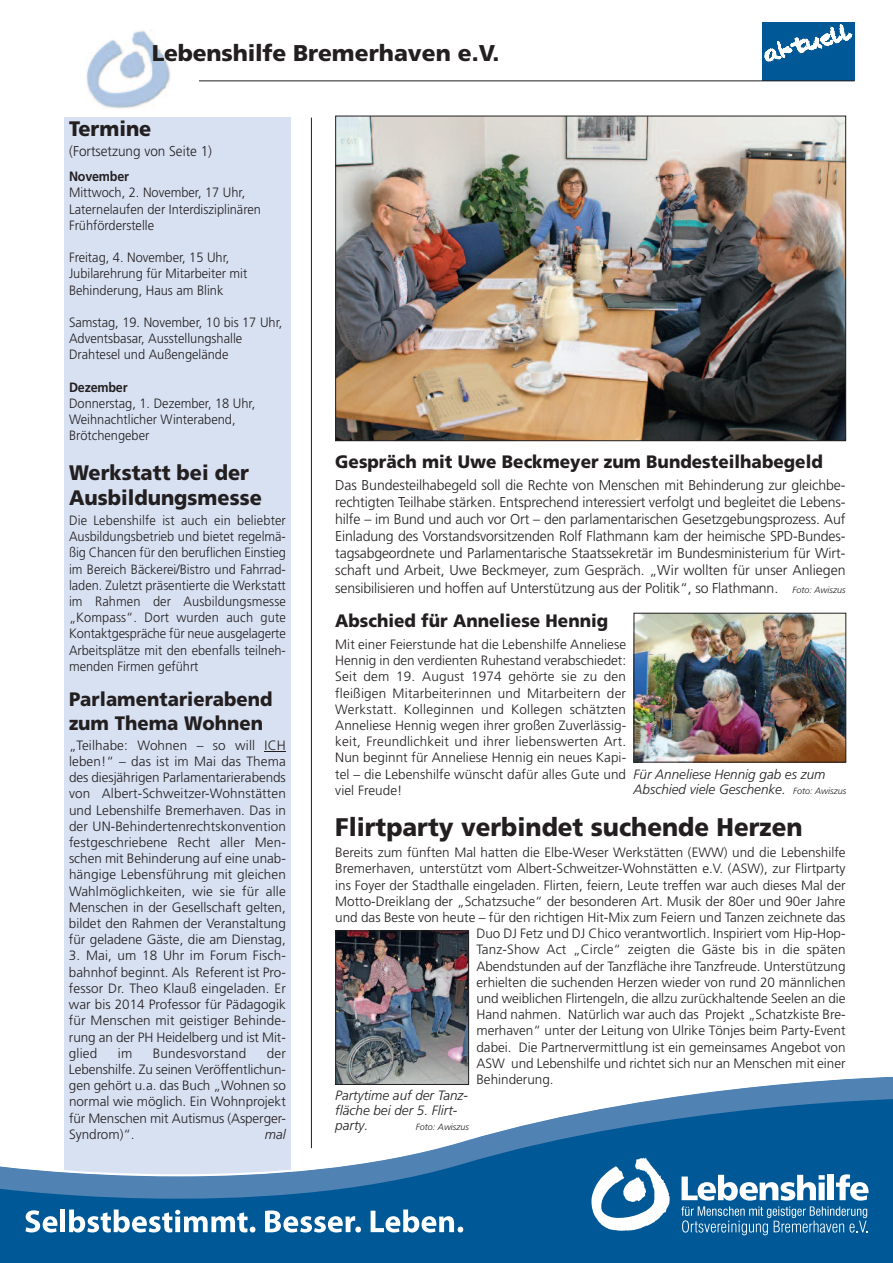
<style>
.page{position:relative;width:893px;height:1263px;background:#fff}
.page>*{position:absolute;margin:0;border:0;box-sizing:border-box;transform-origin:0 0}
.t1{font:900 25.5px "Frutiger";color:#231f20;scale:.95 1}
.t2{font:900 22.8px "Frutiger";letter-spacing:-.01em;color:#231f20}
.t3{font:900 21px/25.2px "Frutiger";color:#231f20;scale:.95 1}
.t4{font:900 19.5px/24.5px "Frutiger";color:#231f20;scale:.95 1}
.t5{font:900 18px "Frutiger";color:#231f20;scale:.95 1}
.t6{font:300 14.25px/17.1px "Frutiger";letter-spacing:-.01em;color:#231f20;text-align:justify}
.t7{font:300 14.25px "Frutiger";letter-spacing:-.01em;color:#231f20;scale:.95 1}
.t8{font:300 13.5px/16.2px "Frutiger";color:#231f20;text-align:justify}
.t9{font:300 13.5px/16.2px "Frutiger";color:#231f20;scale:.95 1}
.t10{font:italic 300 13.5px/15px "Frutiger";color:#231f20}
.t11{font:700 13.5px "Frutiger";letter-spacing:-.015em;color:#231f20;scale:.93 1}
.t12{font:italic 300 9px "Frutiger";color:#231f20}
.s1{font-style:italic;font-size:9px}
.s2{font-size:9px}
.s3{font-size:14.25px}
</style>
<div class="page">
<div style="left:762px;top:22px;width:92px;height:59px;background:#005996"></div>
<svg style="left:764px;top:24px;width:89px;height:38px"></svg>
<div style="left:64px;top:118px;width:227px;height:1060px;background:#d8e1f2"></div>
<img style="left:86px;top:30px;width:84px;height:79px">
<hr style="left:199px;top:80px;width:656px;height:1px;background:#231f20">
<svg style="left:0;top:1176px;width:893px;height:87px;background:#0b5e9a"></svg>
<svg style="left:0;top:1074px;width:893px;height:102px"></svg>
<hr style="left:311px;top:118px;width:1px;height:1030px;background:#231f20">
<svg style="left:25px;top:1210px;width:32px;height:22px"></svg>
<div style="left:60px;top:1209px;width:5px;height:23px;background:#fff"></div>
<svg style="left:69px;top:1209px;width:186px;height:23px"></svg>
<svg style="left:265px;top:1210px;width:96px;height:22px"></svg>
<svg style="left:371px;top:1209px;width:92px;height:23px"></svg>
<svg style="left:591px;top:1157px;width:79px;height:74px"></svg>
<svg style="left:681px;top:1175px;width:144px;height:25px"></svg>
<div style="left:828px;top:1175px;width:6px;height:25px;background:#fff"></div>
<svg style="left:836px;top:1174px;width:32px;height:26px"></svg>
<svg style="left:681px;top:1206px;width:187px;height:29px;background:#3179aa"></svg>
<svg style="left:265px;top:751px;width:21px;height:1px"></svg>
<img style="left:337px;top:932px;width:130px;height:151px">
<div style="left:335px;top:930px;width:134px;height:155px;border:1px solid #231f20"></div>
<img style="left:337px;top:118px;width:507px;height:321px">
<div style="left:335px;top:116px;width:511px;height:325px;border:1px solid #231f20"></div>
<img style="left:636px;top:615px;width:208px;height:145px">
<div style="left:634px;top:613px;width:212px;height:149px;border:1px solid #231f20"></div>
<h2 class="t2" style="left:152px;top:44px;width:349px">Lebenshilfe Bremerhaven e.V.</h2>
<h3 class="t3" style="left:69px;top:117px;width:88px">Termine</h3>
<p class="t7" style="left:69px;top:145px;width:152px">(Fortsetzung von Seite 1)</p>
<p class="t11" style="left:69px;top:171px;width:66px">November</p>
<p class="t9" style="left:69px;top:186px;width:204px">Mittwoch, 2. November, 17 Uhr,<br>Laternelaufen der Interdisziplinären<br>Frühförderstelle</p>
<p class="t9" style="left:69px;top:250px;width:189px">Freitag, 4. November, 15 Uhr,<br>Jubilarehrung für Mitarbeiter mit<br>Behinderung, Haus am Blink</p>
<p class="t9" style="left:69px;top:315px;width:226px">Samstag, 19. November, 10 bis 17 Uhr,<br>Adventsbasar, Ausstellungshalle<br>Drahtesel und Außengelände</p>
<p class="t11" style="left:69px;top:382px;width:65px">Dezember</p>
<p class="t9" style="left:69px;top:396px;width:198px">Donnerstag, 1. Dezember, 18 Uhr,<br>Weihnachtlicher Winterabend,<br>Brötchengeber</p>
<h3 class="t3" style="left:69px;top:462px;width:204px">Werkstatt bei der<br>Ausbildungsmesse</h3>
<p class="t9" style="left:69px;top:513px;width:230px;text-align:justify">Die Lebenshilfe ist auch ein beliebter Ausbildungsbetrieb und bietet regelmä&shy;ßig Chancen für den beruflichen Einstieg im Bereich Bäckerei/Bistro und Fahrrad&shy;laden. Zuletzt präsentierte die Werkstatt im Rahmen der Ausbildungsmesse „Kompass“. Dort wurden auch gute Kontaktgespräche für neue ausgelagerte Arbeitsplätze mit den ebenfalls teilneh&shy;menden Firmen geführt</p>
<h3 class="t4" style="left:69px;top:688px;width:216px">Parlamentarierabend zum Thema Wohnen</h3>
<p class="t8" style="left:69px;top:738px;width:218px">„Teilhabe: Wohnen – so will ICH leben!“ – das ist im Mai das Thema des diesjährigen Parlamentarierabends von Albert-Schweitzer-Wohnstätten und Lebenshilfe Bremerhaven. Das in der UN-Behindertenrechtskonvention festgeschriebene Recht aller Men&shy;schen mit Behinderung auf eine unab&shy;hängige Lebensführung mit gleichen Wahlmöglichkeiten, wie sie für alle Menschen in der Gesellschaft gelten, bildet den Rahmen der Veranstaltung für geladene Gäste, die am Dienstag,</p>
<p class="t8" style="left:69px;top:949px;width:218px">3. Mai, um 18 Uhr im Forum Fisch&shy;bahnhof beginnt. Als Referent ist Pro&shy;fessor Dr. Theo Klauß eingeladen. Er war bis 2014 Professor für Pädagogik für Menschen mit geistiger Behinde&shy;rung an der PH Heidelberg und ist Mit&shy;glied</p>
<p class="t8" style="left:69px;top:1046px;width:218px;text-indent:198px">der Lebenshilfe. Zu seinen Veröffentlichun&shy;gen gehört u.a. das Buch „Wohnen so normal wie möglich. Ein Wohnprojekt für Menschen mit Autismus (Asperger-Syndrom)“.</p>
<p class="t8" style="left:118px;top:1046px;width:16px">im</p>
<p class="t8" style="left:153px;top:1046px;width:95px">Bundesvorstand</p>
<p class="t10" style="left:265px;top:1127px;width:22px">mal</p>
<h3 class="t5" style="left:335px;top:454px;width:515px">Gespräch mit Uwe Beckmeyer zum Bundesteilhabegeld</h3>
<p class="t6" style="left:335px;top:477px;width:512px">Das Bundesteilhabegeld soll die Rechte von Menschen mit Behinderung zur gleichbe&shy;rechtigten Teilhabe stärken. Entsprechend interessiert verfolgt und begleitet die Lebens&shy;hilfe – im Bund und auch vor Ort – den parlamentarischen Gesetzgebungsprozess. Auf Einladung des Vorstandsvorsitzenden Rolf Flathmann kam der heimische SPD-Bundes&shy;tagsabgeordnete und Parlamentarische Staatssekretär im Bundesministerium für Wirt&shy;schaft und Arbeit, Uwe Beckmeyer, zum Gespräch. „Wir wollten für unser Anliegen sensibilisieren und hoffen auf Unterstützung aus der Politik“, so Flathmann. <span class="s1">Foto: Awiszus</span></p>
<h3 class="t5" style="left:335px;top:614px;width:289px">Abschied für Anneliese Hennig</h3>
<p class="t8" style="left:335px;top:637px;width:292px">Mit einer Feierstunde hat die Lebenshilfe Anneliese Hennig in den verdienten Ruhestand verabschiedet:<br>Seit dem 19. August 1974 gehörte sie zu den fleißigen Mitarbeiterinnen und Mitarbeitern der Werkstatt. Kolleginnen und Kollegen schätzten Anneliese Hennig wegen ihrer großen Zuverlässig&shy;keit, Freundlichkeit und ihrer liebenswerten Art.<br>Nun beginnt für Anneliese Hennig ein neues Kapi&shy;tel – die Lebenshilfe wünscht dafür alles Gute und viel Freude!</p>
<p class="t10" style="left:634px;top:768px;width:214px">Für Anneliese Hennig gab es zum<br>Abschied viele Geschenke. <span class="s2">Foto: Awiszus</span></p>
<h1 class="t1" style="left:335px;top:816px;width:493px">Flirtparty verbindet suchende Herzen</h1>
<p class="t8" style="left:335px;top:845px;width:512px">Bereits zum fünften Mal hatten die Elbe-Weser Werkstätten (EWW) und die Lebenshilfe</p>
<p class="t8" style="left:335px;top:862px;width:512px">Bremerhaven, unterstützt vom Albert-Schweitzer-Wohnstätten e.V. (ASW), zur Flirtparty</p>
<p class="t8" style="left:335px;top:878px;width:512px">ins Foyer der Stadthalle eingeladen. Flirten, feiern, Leute treffen war auch dieses Mal der</p>
<p class="t8" style="left:335px;top:894px;width:512px">Motto-Dreiklang der „Schatzsuche“ der besonderen Art. Musik der 80er und 90er Jahre</p>
<p class="t8" style="left:335px;top:910px;width:512px">und das Beste von heute – für den richtigen Hit-Mix zum Feiern und Tanzen zeichnete das</p>
<p class="t8" style="left:476px;top:926px;width:371px">Duo DJ Fetz und DJ Chico verantwortlich. Inspiriert vom Hip-Hop-</p>
<p class="t8" style="left:476px;top:943px;width:371px">Tanz-Show Act „Circle“ zeigten die Gäste bis in die späten</p>
<p class="t8" style="left:476px;top:959px;width:371px">Abendstunden auf der Tanzfläche ihre Tanzfreude. Unterstützung</p>
<p class="t8" style="left:476px;top:975px;width:371px">erhielten die suchenden Herzen wieder von rund 20 männlichen</p>
<p class="t8" style="left:476px;top:991px;width:371px">und weiblichen Flirtengeln, die allzu zurückhaltende Seelen an die</p>
<p class="t8" style="left:476px;top:1007px;width:371px">Hand nahmen. Natürlich war auch das Projekt „Schatzkiste Bre-</p>
<p class="t8" style="left:476px;top:1024px;width:371px">merhaven“ unter der Leitung von Ulrike Tönjes beim Party-Event</p>
<p class="t8" style="left:476px;top:1040px;width:371px">dabei. Die Partnervermittlung ist ein gemeinsames Angebot von</p>
<p class="t8" style="left:476px;top:1056px;width:371px">ASW und Lebenshilfe und richtet sich nur an Menschen mit einer</p>
<p class="t8" style="left:476px;top:1072px;width:79px">Behinderung.</p>
<p class="t10" style="left:335px;top:1088px;width:134px">Partytime auf der Tanz&shy;fläche bei der 5. Flirt&shy;party<span class="s3">.</span></p>
<p class="t12" style="left:416px;top:1123px;width:54px">Foto: Awiszus</p>
</div>
